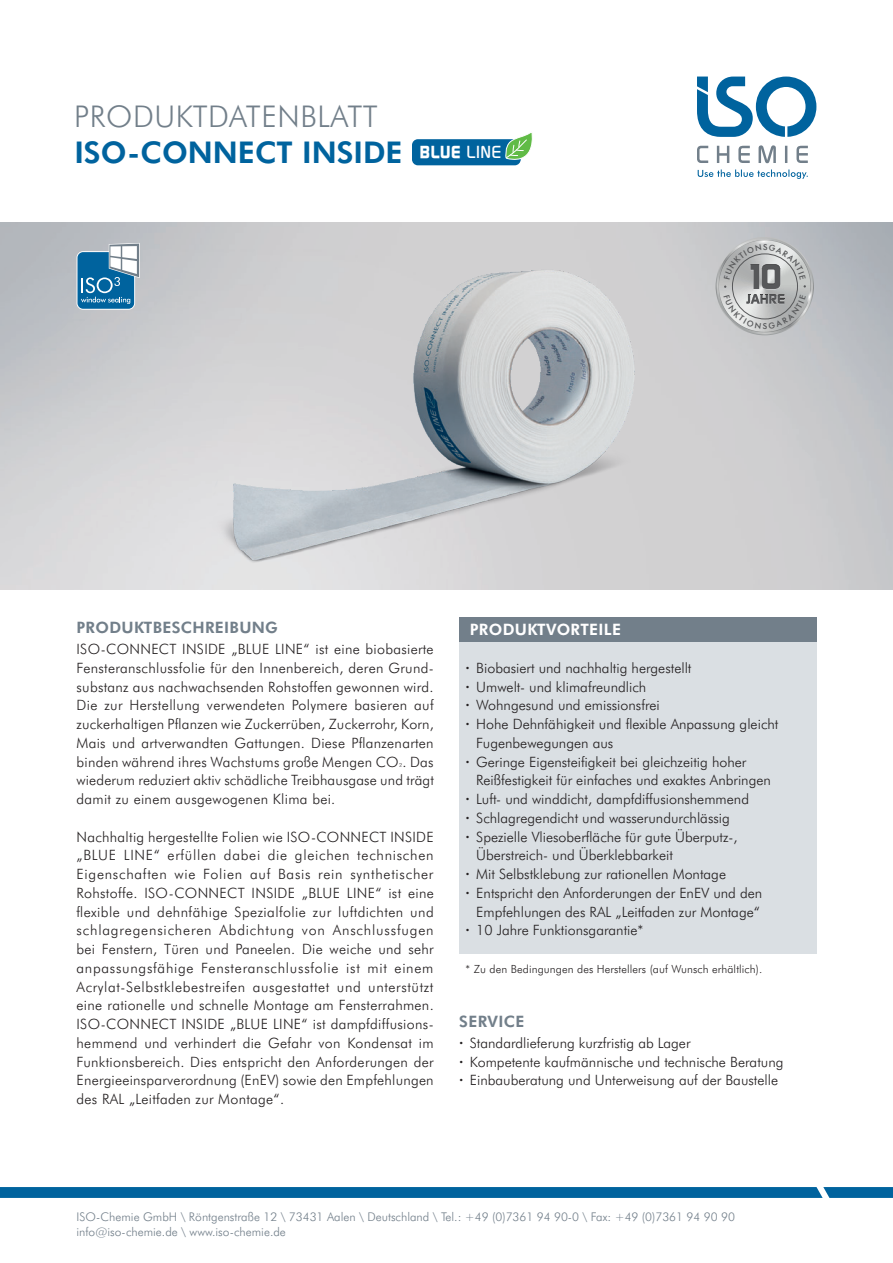
<style>
.page{position:relative;width:893px;height:1263px;background:#fff}
.page>*{position:absolute;margin:0;border:0;box-sizing:border-box;transform-origin:0 0}
.t1{font:800 30px "Futura BT";color:#00639e}
.t2{font:300 30px "Futura BT";letter-spacing:.02em;color:#727f8a}
.t3{font:800 15.75px "Futura BT";letter-spacing:.02em;color:#727f8a}
.t4{font:800 15.75px "Futura BT";letter-spacing:.02em;color:#fff}
.t5{font:300 14.25px/18.8px "Futura BT";color:#231f20;text-align:justify}
.t6{font:300 12px/15px "Futura BT";color:#727f8a}
.t7{font:300 11.25px "Futura BT";letter-spacing:.01em;color:#231f20}
.t8{font:500 8.25px "Futura BQ";color:#57585a}
.s1{font-weight:800}
</style>
<div class="page">
<img style="left:0;top:223px;width:893px;height:366px">
<svg style="left:77px;top:243px;width:63px;height:67px;background:#5c96b8"></svg>
<div style="left:412px;top:139px;width:109px;height:26px;background:#00639e;border-radius:6px"></div>
<svg style="left:505px;top:133px;width:28px;height:32px"></svg>
<div style="left:459px;top:617px;width:357px;height:25px;background:#727f8a"></div>
<div style="left:459px;top:642px;width:357px;height:312px;background:#dadfe3"></div>
<svg style="left:0;top:1187px;width:893px;height:11px;background:#04659f"></svg>
<svg style="left:697px;top:145px;width:111px;height:18px"></svg>
<svg style="left:698px;top:169px;width:110px;height:10px"></svg>
<svg style="left:697px;top:77px;width:119px;height:60px"></svg>
<svg style="left:719px;top:238px;width:93px;height:94px;background:#b8b9ba"></svg>
<h1 class="t2" style="left:74px;top:98px;width:305px">PRODUKTDATENBLATT</h1>
<h1 class="t1" style="left:74px;top:134px;width:429px">ISO-CONNECT INSIDE <sup>BLUE</sup> <sup>LINE</sup></h1>
<p class="t8" style="left:763px;top:320px;width:6px">S</p>
<p class="t3" style="left:77px;top:618px;width:203px">PRODUKTBESCHREIBUNG</p>
<p class="t5" style="left:77px;top:639px;width:359px">ISO-CONNECT INSIDE „BLUE LINE“ ist eine biobasierte Fensteranschlussfolie für den Innenbereich, deren Grund&shy;substanz aus nachwachsenden Rohstoffen gewonnen wird.<br>Die zur Herstellung verwendeten Polymere basieren auf zuckerhaltigen Pflanzen wie Zuckerrüben, Zuckerrohr, Korn, Mais und artverwandten Gattungen. Diese Pflanzenarten binden während ihres Wachstums große Mengen CO<sub>²</sub>. Das wiederum reduziert aktiv schädliche Treibhausgase und trägt damit zu einem ausgewogenen Klima bei.</p>
<p class="t5" style="left:77px;top:827px;width:359px">Nachhaltig hergestellte Folien wie ISO-CONNECT INSIDE „BLUE LINE“ erfüllen dabei die gleichen technischen Eigenschaften wie Folien auf Basis rein synthetischer Rohstoffe. ISO-CONNECT INSIDE „BLUE LINE“ ist eine flexible und dehnfähige Spezialfolie zur luftdichten und schlagregensicheren Abdichtung von Anschlussfugen bei Fenstern, Türen und Paneelen. Die weiche und sehr anpassungsfähige Fensteranschlussfolie ist mit einem Acrylat-Selbstklebestreifen ausgestattet und unterstützt eine rationelle und schnelle Montage am Fensterrahmen.<br>ISO-CONNECT INSIDE „BLUE LINE“ ist dampfdiffusions&shy;hemmend und verhindert die Gefahr von Kondensat im Funktionsbereich. Dies entspricht den Anforderungen der Energieeinsparverordnung (EnEV) sowie den Empfehlungen des RAL „Leitfaden zur Montage“.</p>
<p class="t4" style="left:470px;top:620px;width:153px">PRODUKTVORTEILE</p>
<p class="t5" style="left:466px;top:658px;width:227px"><span class="s1">·</span> Biobasiert und nachhaltig hergestellt</p>
<p class="t5" style="left:466px;top:677px;width:182px"><span class="s1">·</span> Umwelt- und klimafreundlich</p>
<p class="t5" style="left:466px;top:696px;width:196px"><span class="s1">·</span> Wohngesund und emissionsfrei</p>
<p class="t5" style="left:466px;top:714px;width:314px"><span class="s1">·</span> Hohe Dehnfähigkeit und flexible Anpassung gleicht</p>
<p class="t5" style="left:476px;top:733px;width:139px">Fugenbewegungen aus</p>
<p class="t5" style="left:466px;top:752px;width:282px"><span class="s1">·</span> Geringe Eigensteifigkeit bei gleichzeitig hoher</p>
<p class="t5" style="left:476px;top:771px;width:296px">Reißfestigkeit für einfaches und exaktes Anbringen</p>
<p class="t5" style="left:466px;top:789px;width:285px"><span class="s1">·</span> Luft- und winddicht, dampfdiffusionshemmend</p>
<p class="t5" style="left:466px;top:808px;width:266px"><span class="s1">·</span> Schlagregendicht und wasserundurchlässig</p>
<p class="t5" style="left:466px;top:827px;width:273px"><span class="s1">·</span> Spezielle Vliesoberfläche für gute Überputz-,</p>
<p class="t5" style="left:476px;top:846px;width:198px">Überstreich- und Überklebbarkeit</p>
<p class="t5" style="left:466px;top:864px;width:262px"><span class="s1">·</span> Mit Selbstklebung zur rationellen Montage</p>
<p class="t5" style="left:466px;top:883px;width:298px"><span class="s1">·</span> Entspricht den Anforderungen der EnEV und den</p>
<p class="t5" style="left:476px;top:902px;width:285px">Empfehlungen des RAL „Leitfaden zur Montage“</p>
<p class="t5" style="left:466px;top:921px;width:179px"><span class="s1">·</span> 10 Jahre Funktionsgarantie*</p>
<p class="t7" style="left:466px;top:962px;width:298px">* Zu den Bedingungen des Herstellers (auf Wunsch erhältlich).</p>
<p class="t3" style="left:459px;top:1012px;width:67px">SERVICE</p>
<p class="t5" style="left:459px;top:1033px;width:326px;text-align:left"><span class="s1">·</span> Standardlieferung kurzfristig ab Lager<br><span class="s1">·</span> Kompetente kaufmännische und technische Beratung <span class="s1">·</span> Einbauberatung und Unterweisung auf der Baustelle</p>
<p class="t6" style="left:77px;top:1209px;width:660px">ISO-Chemie GmbH \ Röntgenstraße 12 \ 73431 Aalen \ Deutschland \ Tel.: +49 (0)7361 94 90-0 \ Fax: +49 (0)7361 94 90 90 info@iso-chemie.de \ www.iso-chemie.de</p>
</div>
